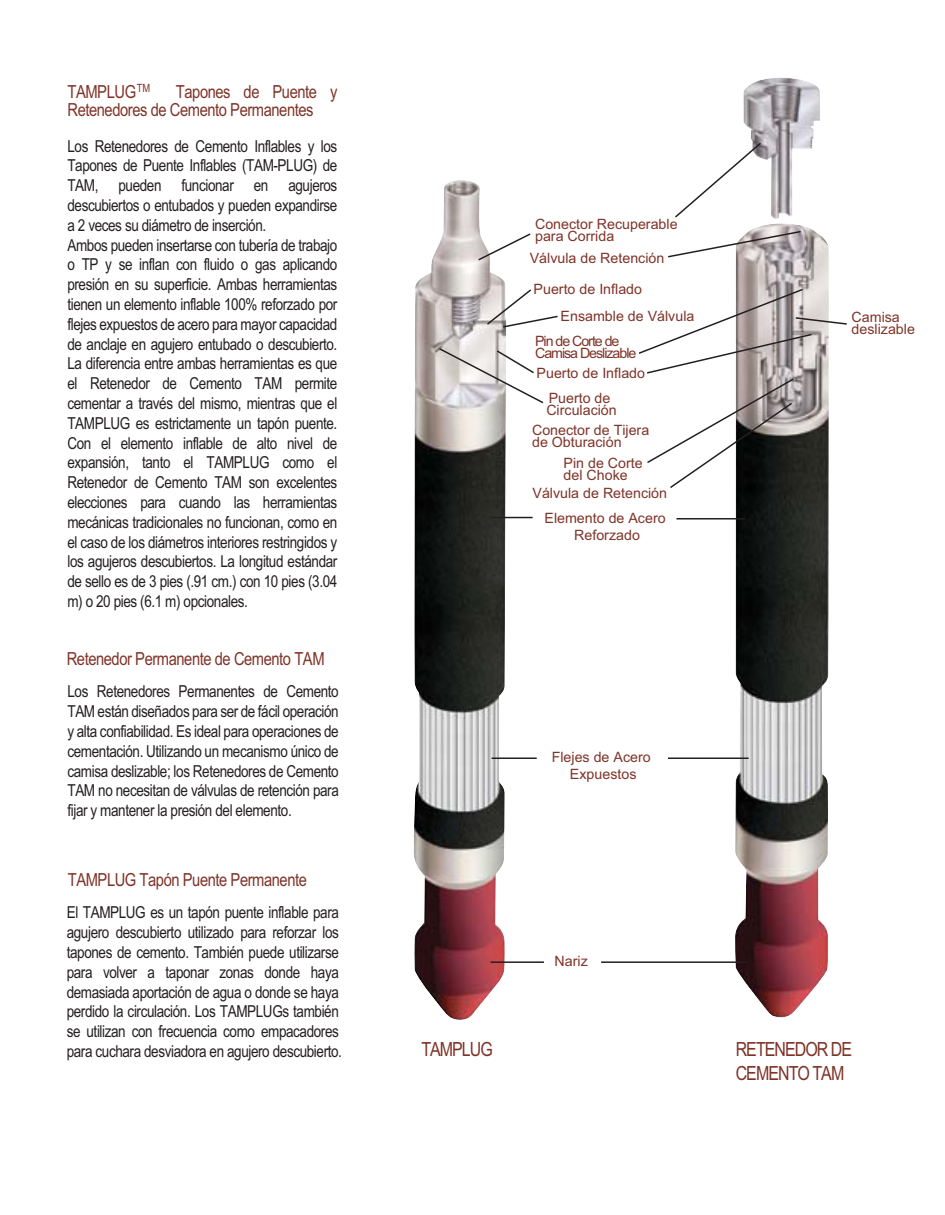
<style>
.page{position:relative;width:945px;height:1215px;background:#fff}
.page>*{position:absolute;margin:0;border:0;box-sizing:border-box;transform-origin:0 0}
.t1{font:19.5px/23.4px "Arial Narrow";letter-spacing:-.05em;color:#7f3328}
.t2{font:18px/18px "Arial Narrow";letter-spacing:-.025em;color:#7f3328}
.t3{font:16.5px/19.8px "Arial Narrow";letter-spacing:-.025em;color:#231f20}
.t4{font:14.25px/12px "Arial";color:#7f3328}
.t5{font:14.25px/20px "Arial";letter-spacing:-.075em;color:#7f3328}
.t6{font:11.4px "Arial Narrow";color:#7f3328}
</style>
<div class="page">
<img style="left:413px;top:180px;width:93px;height:840px">
<img style="left:735px;top:78px;width:94px;height:940px">
<svg style="left:477px;top:232px;width:54px;height:30px"></svg>
<svg style="left:675px;top:141px;width:88px;height:78px"></svg>
<svg style="left:668px;top:230px;width:134px;height:29px"></svg>
<svg style="left:485px;top:288px;width:73px;height:41px"></svg>
<svg style="left:437px;top:347px;width:107px;height:58px"></svg>
<hr style="left:492px;top:517px;width:41px;height:1px;background:#231f20">
<hr style="left:677px;top:518px;width:68px;height:2px;background:#231f20">
<hr style="left:492px;top:758px;width:45px;height:1px;background:#231f20">
<hr style="left:668px;top:758px;width:81px;height:1px;background:#231f20">
<hr style="left:490px;top:961px;width:54px;height:2px;background:#231f20">
<hr style="left:601px;top:961px;width:146px;height:2px;background:#231f20">
<svg style="left:638px;top:288px;width:209px;height:202px"></svg>
<p class="t6" style="left:137px;top:84px;width:15px">TM</p>
<p class="t2" style="left:68px;top:84px;width:70px">TAMPLUG</p>
<p class="t2" style="left:68px;top:84px;width:271px;text-indent:108px">Tapones de Puente y<br>Retenedores de Cemento Permanentes</p>
<p class="t3" style="left:67px;top:138px;width:271px">Los Retenedores de Cemento Inflables y los Tapones de Puente Inflables (TAM-PLUG) de TAM, pueden funcionar en agujeros descubiertos o entubados y pueden expandirse a 2 veces su diámetro de inserción.<br>Ambos pueden insertarse con tubería de trabajo o TP y se inflan con fluido o gas aplicando presión en su superficie. Ambas herramientas tienen un elemento inflable 100% reforzado por flejes expuestos de acero para mayor capacidad de anclaje en agujero entubado o descubierto.<br>La diferencia entre ambas herramientas es que el Retenedor de Cemento TAM permite cementar a través del mismo, mientras que el TAMPLUG es estrictamente un tapón puente.<br>Con el elemento inflable de alto nivel de expansión, tanto el TAMPLUG como el Retenedor de Cemento TAM son excelentes elecciones para cuando las herramientas mecánicas tradicionales no funcionan, como en el caso de los diámetros interiores restringidos y los agujeros descubiertos. La longitud estándar de sello es de 3 pies (.91 cm.) con 10 pies (3.04 m) o 20 pies (6.1 m) opcionales.</p>
<p class="t2" style="left:67px;top:651px;width:259px">Retenedor Permanente de Cemento TAM</p>
<p class="t3" style="left:68px;top:683px;width:273px;text-align:justify">Los Retenedores Permanentes de Cemento TAM están diseñados para ser de fácil operación y alta confiabilidad. Es ideal para operaciones de cementación. Utilizando un mecanismo único de camisa deslizable; los Retenedores de Cemento TAM no necesitan de válvulas de retención para fijar y mantener la presión del elemento.</p>
<p class="t2" style="left:68px;top:872px;width:241px">TAMPLUG Tapón Puente Permanente</p>
<p class="t3" style="left:67px;top:904px;width:277px">El TAMPLUG es un tapón puente inflable para agujero descubierto utilizado para reforzar los tapones de cemento. También puede utilizarse para volver a taponar zonas donde haya demasiada aportación de agua o donde se haya perdido la circulación. Los TAMPLUGs también se utilizan con frecuencia como empacadores para cuchara desviadora en agujero descubierto.</p>
<p class="t4" style="left:535px;top:218px;width:144px">Conector Recuperable para Corrida</p>
<p class="t4" style="left:530px;top:242px;width:136px;line-height:31.2px">Válvula de Retención<br>Puerto de Inflado</p>
<p class="t4" style="left:535px;top:303px;width:161px;line-height:25.2px;text-indent:26px">Ensamble de Válvula<br>Pin de Corte de</p>
<p class="t5" style="left:535px;top:343px;width:112px">Camisa Deslizable<br>Puerto de Inflado</p>
<p class="t4" style="left:546px;top:392px;width:72px">Puerto de<br>Circulación</p>
<p class="t4" style="left:532px;top:424px;width:119px">Conector de Tijera de Obturación</p>
<p class="t4" style="left:564px;top:457px;width:81px">Pin de Corte del Choke</p>
<p class="t4" style="left:533px;top:480px;width:136px;line-height:25px;text-align:right">Válvula de Retención<br>Elemento de Acero</p>
<p class="t4" style="left:574px;top:529px;width:67px">Reforzado</p>
<p class="t4" style="left:552px;top:748px;width:101px;line-height:17.1px;text-align:center">Flejes de Acero<br>Expuestos</p>
<p class="t4" style="left:555px;top:956px;width:35px">Nariz</p>
<p class="t4" style="left:852px;top:311px;width:65px">Camisa deslizable</p>
<p class="t1" style="left:421px;top:1040px;width:73px">TAMPLUG</p>
<p class="t1" style="left:736px;top:1040px;width:118px">RETENEDOR DE<br>CEMENTO TAM</p>
</div>
